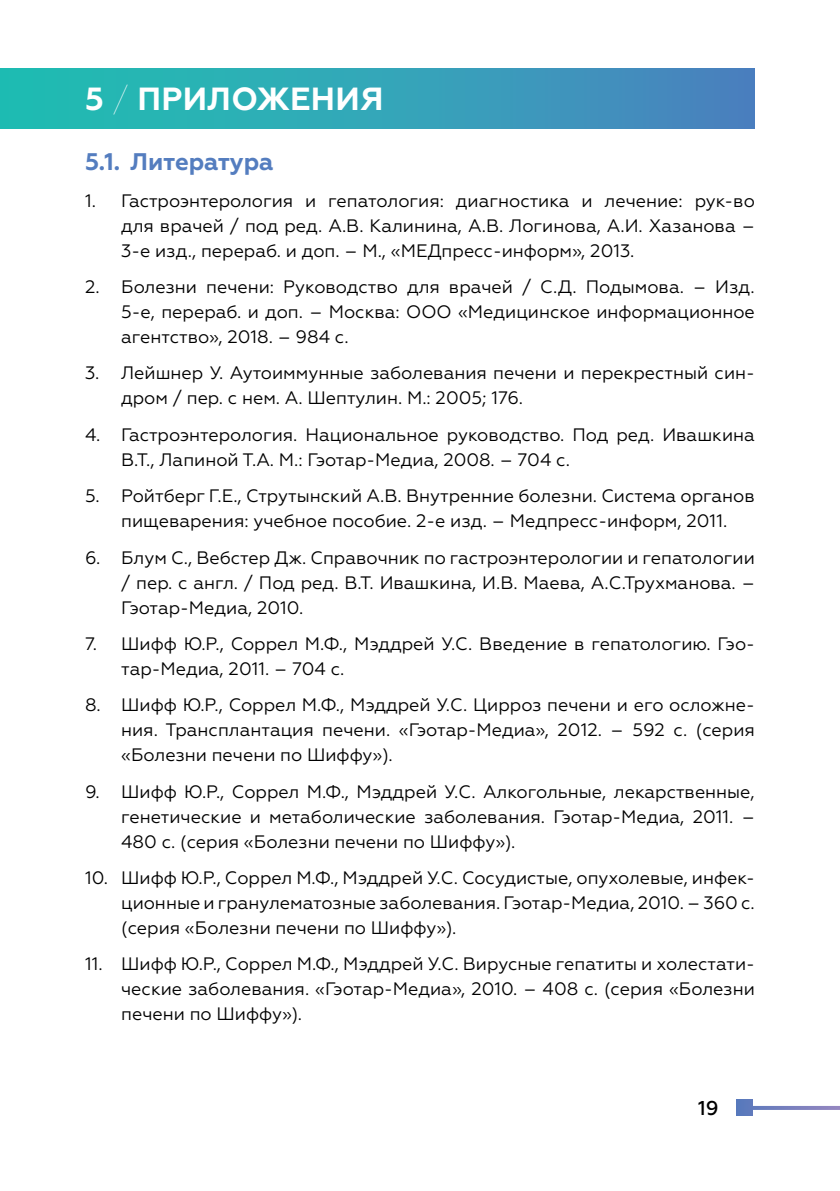
<style>
.page{position:relative;width:840px;height:1191px;background:#fff}
.page>*{position:absolute;margin:0;border:0;box-sizing:border-box;transform-origin:0 0}
.t1{font:700 32px "Geometria";letter-spacing:.01em;color:#fff}
.t2{font:700 24px "Geometria";color:#547dbf}
.t3{font:500 20px "Geometria";color:#000}
.t4{font:18px/25px "Geometria";color:#000;text-align:justify}
.s1{font-weight:100}
</style>
<div class="page">
<svg style="left:751px;top:1106px;width:88px;height:4px"></svg>
<div style="left:735px;top:1100px;width:16px;height:16px;background:#5a79bc"></div>
<div style="left:0;top:68px;width:754px;height:60px;background:linear-gradient(to right,#1ec2b1,#4a84bf)"></div>
<h1 class="t1" style="left:85px;top:80px;width:300px">5 <span class="s1">/</span> ПРИЛОЖЕНИЯ</h1>
<h2 class="t2" style="left:85px;top:148px;width:190px">5.1. Литература</h2>
<p class="t4" style="left:121px;top:188px;width:634px;text-indent:-36px">1. Гастроэнтерология и гепатология: диагностика и лечение: рук-во для врачей / под ред. А.В. Калинина, А.В. Логинова, А.И. Хазанова – 3-е изд., перераб. и доп. – М., «МЕДпресс-информ», 2013.</p>
<p class="t4" style="left:121px;top:274px;width:634px;text-indent:-36px">2. Болезни печени: Руководство для врачей / С.Д. Подымова. – Изд.<br>5-е, перераб. и доп. – Москва: ООО «Медицинское информационное агентство», 2018. – 984 с.</p>
<p class="t4" style="left:121px;top:361px;width:634px;text-indent:-36px">3. Лейшнер У. Аутоиммунные заболевания печени и перекрестный син&shy;дром / пер. с нем. А. Шептулин. М.: 2005; 176.</p>
<p class="t4" style="left:121px;top:422px;width:634px;text-indent:-36px">4. Гастроэнтерология. Национальное руководство. Под ред. Ивашкина<br>В.Т., Лапиной Т.А. М.: Гэотар-Медиа, 2008. – 704 с.</p>
<p class="t4" style="left:85px;top:483px;width:670px;text-align:center">5. Ройтберг Г.Е., Струтынский А.В. Внутренние болезни. Система органов пищеварения: учебное пособие. 2-е изд. – Медпресс-информ, 2011.</p>
<p class="t4" style="left:121px;top:545px;width:634px;text-indent:-36px">6. Блум С., Вебстер Дж. Справочник по гастроэнтерологии и гепатологии / пер. с англ. / Под ред. В.Т. Ивашкина, И.В. Маева, А.С.Трухманова. – Гэотар-Медиа, 2010.</p>
<p class="t4" style="left:121px;top:631px;width:634px;text-indent:-36px">7. Шифф Ю.Р., Соррел М.Ф., Мэддрей У.С. Введение в гепатологию. Гэо&shy;тар-Медиа, 2011. – 704 с.</p>
<p class="t4" style="left:121px;top:692px;width:634px;text-indent:-36px">8. Шифф Ю.Р., Соррел М.Ф., Мэддрей У.С. Цирроз печени и его осложне&shy;ния. Трансплантация печени. «Гэотар-Медиа», 2012. – 592 с. (серия «Болезни печени по Шиффу»).</p>
<p class="t4" style="left:121px;top:779px;width:634px;text-indent:-36px">9. Шифф Ю.Р., Соррел М.Ф., Мэддрей У.С. Алкогольные, лекарственные, генетические и метаболические заболевания. Гэотар-Медиа, 2011. – 480 с. (серия «Болезни печени по Шиффу»).</p>
<p class="t4" style="left:121px;top:865px;width:634px;text-indent:-36px">10. Шифф Ю.Р., Соррел М.Ф., Мэддрей У.С. Сосудистые, опухолевые, инфек&shy;ционные и гранулематозные заболевания. Гэотар-Медиа, 2010. – 360 с. (серия «Болезни печени по Шиффу»).</p>
<p class="t4" style="left:121px;top:951px;width:634px;text-indent:-36px">11. Шифф Ю.Р., Соррел М.Ф., Мэддрей У.С. Вирусные гепатиты и холестати&shy;ческие заболевания. «Гэотар-Медиа», 2010. – 408 с. (серия «Болезни печени по Шиффу»).</p>
<p class="t3" style="left:697px;top:1096px;width:22px">19</p>
</div>
